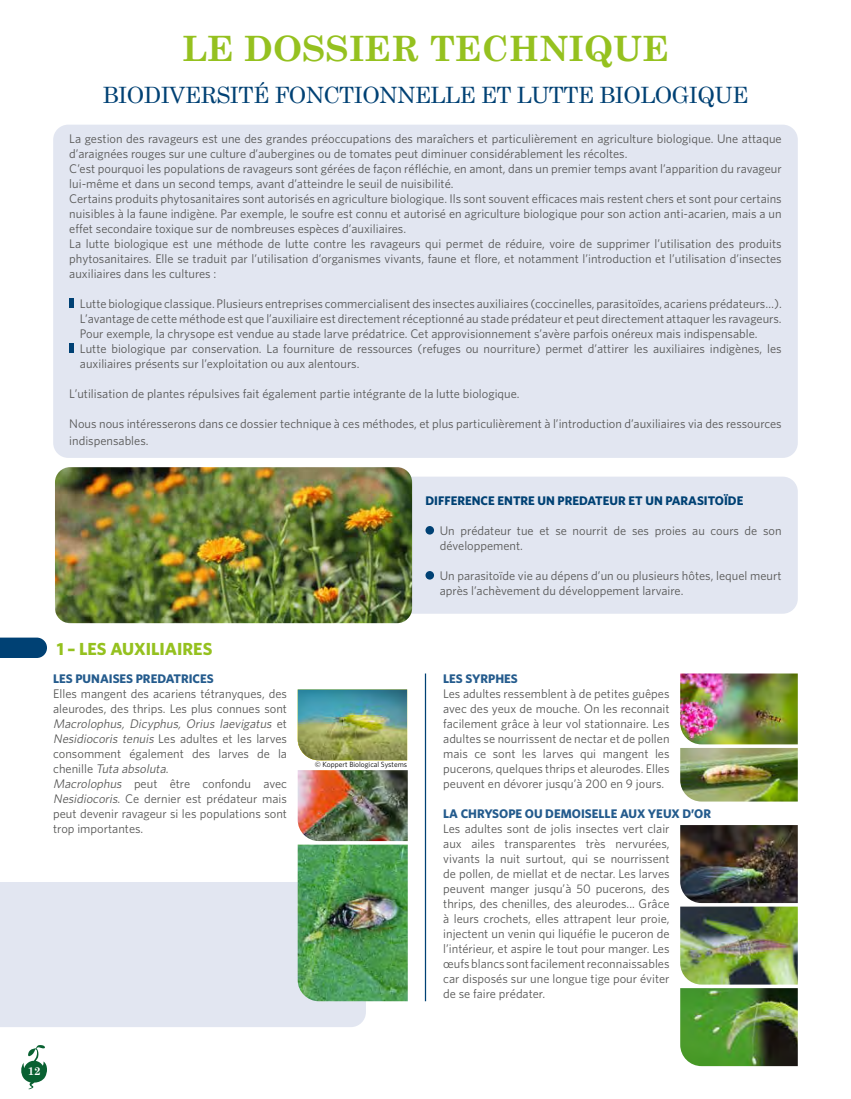
<style>
.page{position:relative;width:851px;height:1099px;background:#fff}
.page>*{position:absolute;margin:0;border:0;box-sizing:border-box;transform-origin:0 0}
.t1{font:700 35px "Century Schoolbook";color:#95c11f}
.t2{font:22.5px "Century Schoolbook";letter-spacing:-.025em;color:#004174}
.t3{font:700 17.5px "Whitney";color:#95c11f}
.t4{font:12.5px/15px "Whitney";color:#575756}
.t5{font:700 12.5px "Whitney";color:#245b8d}
.t6{font:700 12.5px "Whitney";color:#004174}
.t7{font:700 11.25px "Century Schoolbook";color:#fff}
.t8{font:7.5px "Whitney";color:#000}
.s1{font-style:italic}
</style>
<div class="page">
<svg style="left:21px;top:1045px;width:26px;height:44px"></svg>
<div style="left:0;top:882px;width:366px;height:145px;background:#e2e6f1"></div>
<div style="left:53px;top:125px;width:744px;height:333px;background:#e2e6f1;border-radius:15px"></div>
<div style="left:248px;top:476px;width:549px;height:137px;background:#e2e6f1;border-radius:15px"></div>
<svg style="left:0;top:637px;width:47px;height:21px"></svg>
<div style="left:69px;top:298px;width:5px;height:10px;background:#004174"></div>
<div style="left:69px;top:343px;width:5px;height:10px;background:#004174"></div>
<div style="left:425px;top:526px;width:9px;height:8px;background:#004174;border-radius:50%"></div>
<div style="left:425px;top:571px;width:9px;height:8px;background:#004174;border-radius:50%"></div>
<img style="left:297px;top:689px;width:110px;height:71px">
<img style="left:297px;top:770px;width:110px;height:71px">
<img style="left:297px;top:844px;width:110px;height:157px">
<img style="left:55px;top:467px;width:357px;height:156px">
<img style="left:680px;top:673px;width:117px;height:71px">
<img style="left:680px;top:748px;width:117px;height:53px">
<img style="left:680px;top:825px;width:117px;height:78px">
<img style="left:680px;top:906px;width:117px;height:78px">
<img style="left:680px;top:988px;width:117px;height:78px">
<hr style="left:425px;top:673px;width:1px;height:328px;background:#004174">
<h1 class="t1" style="left:182px;top:28px;width:488px">LE DOSSIER TECHNIQUE</h1>
<h2 class="t2" style="left:102px;top:81px;width:647px">BIODIVERSITÉ FONCTIONNELLE ET LUTTE BIOLOGIQUE</h2>
<p class="t4" style="left:69px;top:131px;width:713px">La gestion des ravageurs est une des grandes préoccupations des maraîchers et particulièrement en agriculture biologique. Une attaque d’araignées rouges sur une culture d’aubergines ou de tomates peut diminuer considérablement les récoltes.<br>C’est pourquoi les populations de ravageurs sont gérées de façon réfléchie, en amont, dans un premier temps avant l’apparition du ravageur lui-même et dans un second temps, avant d’atteindre le seuil de nuisibilité.<br>Certains produits phytosanitaires sont autorisés en agriculture biologique. Ils sont souvent efficaces mais restent chers et sont pour certains nuisibles à la faune indigène. Par exemple, le soufre est connu et autorisé en agriculture biologique pour son action anti-acarien, mais a un effet secondaire toxique sur de nombreuses espèces d’auxiliaires.<br>La lutte biologique est une méthode de lutte contre les ravageurs qui permet de réduire, voire de supprimer l’utilisation des produits phytosanitaires. Elle se traduit par l’utilisation d’organismes vivants, faune et flore, et notamment l’introduction et l’utilisation d’insectes auxiliaires dans les cultures :</p>
<p class="t4" style="left:80px;top:296px;width:703px">Lutte biologique classique. Plusieurs entreprises commercialisent des insectes auxiliaires (coccinelles, parasitoïdes, acariens prédateurs…).<br>L’avantage de cette méthode est que l’auxiliaire est directement réceptionné au stade prédateur et peut directement attaquer les ravageurs.<br>Pour exemple, la chrysope est vendue au stade larve prédatrice. Cet approvisionnement s’avère parfois onéreux mais indispensable.<br>Lutte biologique par conservation. La fourniture de ressources (refuges ou nourriture) permet d’attirer les auxiliaires indigènes, les auxiliaires présents sur l’exploitation ou aux alentours.</p>
<p class="t4" style="left:69px;top:386px;width:452px">L’utilisation de plantes répulsives fait également partie intégrante de la lutte biologique.</p>
<p class="t4" style="left:69px;top:415px;width:713px;line-height:16.5px">Nous nous intéresserons dans ce dossier technique à ces méthodes, et plus particulièrement à l’introduction d’auxiliaires via des ressources indispensables.</p>
<h3 class="t3" style="left:57px;top:638px;width:157px">1 – LES AUXILIAIRES</h3>
<p class="t5" style="left:53px;top:670px;width:162px">LES PUNAISES PREDATRICES</p>
<p class="t4" style="left:53px;top:685px;width:235px">Elles mangent des acariens tétranyques, des aleurodes, des thrips. Les plus connues sont <span class="s1">Macrolophus, Dicyphus, Orius laevigatus</span> e t <span class="s1">Nesidiocoris tenuis</span> Les adultes et les larves consomment également des larves de la c h e n i l l e <span class="s1">Tuta absoluta</span>.<br><span class="s1">Macrolophus</span> peut être confondu avec <span class="s1">Nesidiocoris</span>. Ce dernier est prédateur mais peut devenir ravageur si les populations sont trop importantes.</p>
<p class="t6" style="left:425px;top:492px;width:319px">DIFFERENCE ENTRE UN PREDATEUR ET UN PARASITOÏDE</p>
<p class="t4" style="left:439px;top:522px;width:343px">Un prédateur tue et se nourrit de ses proies au cours de son développement.</p>
<p class="t4" style="left:439px;top:567px;width:343px">Un parasitoïde vie au dépens d’un ou plusieurs hôtes, lequel meurt après l’achèvement du développement larvaire.</p>
<p class="t8" style="left:315px;top:760px;width:94px">© Koppert Biological Systems</p>
<p class="t5" style="left:443px;top:670px;width:76px">LES SYRPHES</p>
<p class="t4" style="left:443px;top:685px;width:228px;text-align:justify">Les adultes ressemblent à de petites guêpes avec des yeux de mouche. On les reconnait facilement grâce à leur vol stationnaire. Les adultes se nourrissent de nectar et de pollen mais ce sont les larves qui mangent les pucerons, quelques thrips et aleurodes. Elles peuvent en dévorer jusqu’à 200 en 9 jours.</p>
<p class="t5" style="left:443px;top:805px;width:269px">LA CHRYSOPE OU DEMOISELLE AUX YEUX D’OR</p>
<p class="t4" style="left:443px;top:820px;width:228px;text-align:justify">Les adultes sont de jolis insectes vert clair aux ailes transparentes très nervurées, vivants la nuit surtout, qui se nourrissent de pollen, de miellat et de nectar. Les larves peuvent manger jusqu’à 50 pucerons, des thrips, des chenilles, des aleurodes... Grâce à leurs crochets, elles attrapent leur proie, injectent un venin qui liquéfie le puceron de l’intérieur, et aspire le tout pour manger. Les œufs blancs sont facilement reconnaissables car disposés sur une longue tige pour éviter de se faire prédater.</p>
<p class="t7" style="left:28px;top:1064px;width:14px">12</p>
</div>
